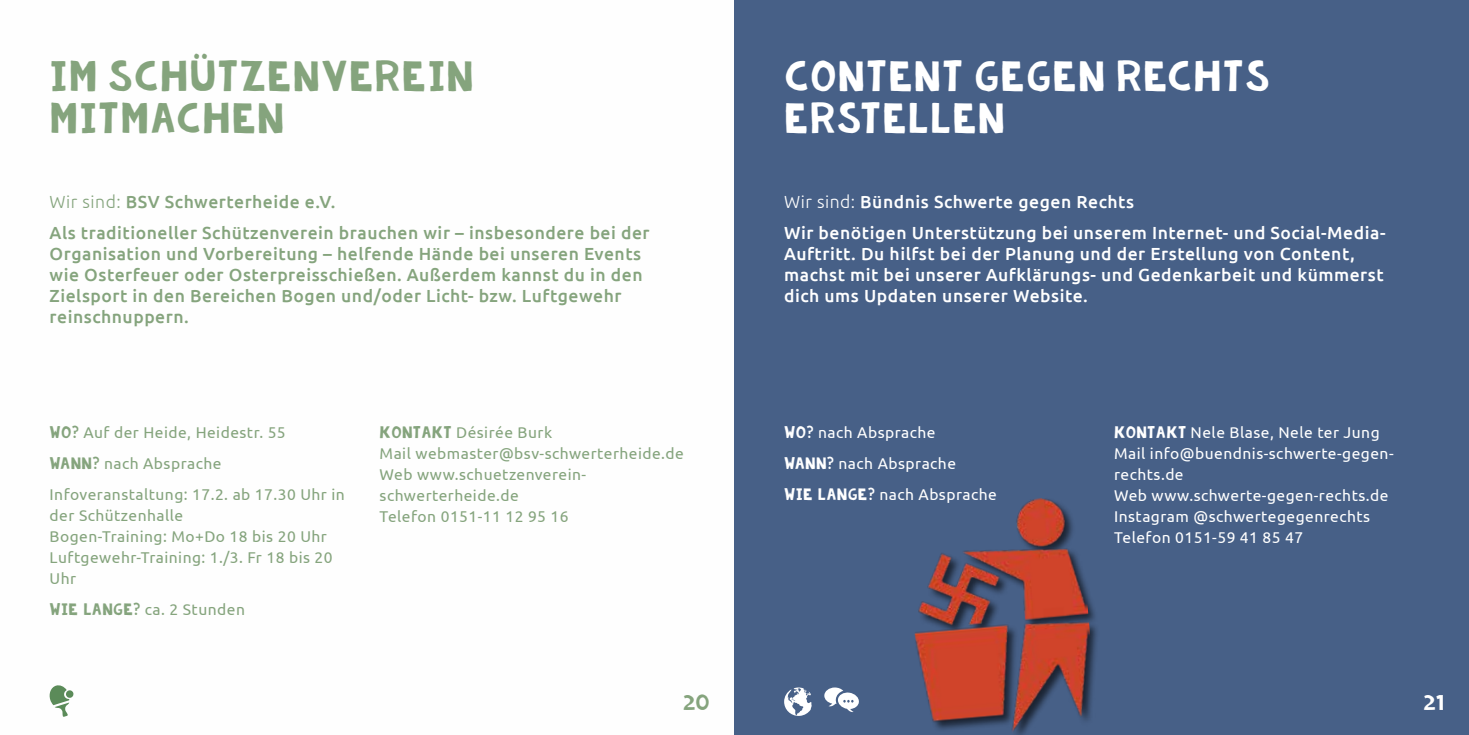
<style>
.page{position:relative;width:1469px;height:735px;background:#fff}
.page>*{position:absolute;margin:0;border:0;box-sizing:border-box;transform-origin:0 0}
.t1{font:31.5px/42px "KG Summer Storm Rough";letter-spacing:.04em;color:#fff}
.t2{font:31.5px/42px "KG Summer Storm Rough";letter-spacing:.04em;color:#85a47d}
.t3{font:500 17.5px/21px "Ubuntu";letter-spacing:.03em;color:#85a47d}
.t4{font:500 17.5px/21px "Ubuntu";letter-spacing:.03em;color:#fff}
.t5{font:15.75px "KG Summer Storm Rough";color:#85a47d}
.t6{font:15.75px "KG Summer Storm Rough";color:#fff}
.t7{font:15.58px/21px "Ubuntu";letter-spacing:.03em;color:#85a47d}
.t8{font:15.58px/21px "Ubuntu";letter-spacing:.03em;color:#fff}
.s1{font-weight:300}
.s2{font-family:"KG Summer Storm Rough";font-size:12.25px}
</style>
<div class="page">
<div style="left:734px;top:0;width:734px;height:734px;background:#476087"></div>
<img style="left:914px;top:498px;width:183px;height:236px">
<svg style="left:824px;top:687px;width:35px;height:25px"></svg>
<svg style="left:49px;top:685px;width:25px;height:31px"></svg>
<svg style="left:784px;top:687px;width:27px;height:28px"></svg>
<h1 class="t2" style="left:50px;top:59px;width:425px">IM SCHÜTZENVEREIN<br>MITMACHEN</h1>
<p class="t3" style="left:50px;top:185px;width:601px;line-height:31px"><span class="s1">Wir sind:</span> BSV Schwerterheide e.V.<br>Als traditioneller Schützenverein brauchen wir – insbesondere bei der</p>
<p class="t3" style="left:50px;top:242px;width:594px">Organisation und Vorbereitung – helfende Hände bei unseren Events wie Osterfeuer oder Osterpreisschießen. Außerdem kannst du in den Zielsport in den Bereichen Bogen und/oder Licht- bzw. Luftgewehr reinschnuppern.</p>
<p class="t7" style="left:50px;top:416px;width:297px;line-height:31px"><span class="s2">WO?</span> Auf der Heide, Heidestr. 55<br><span class="s2">WANN?</span> nach Absprache<br>Infoveranstaltung: 17.2. ab 17.30 Uhr in</p>
<p class="t7" style="left:50px;top:504px;width:284px">der Schützenhalle<br>Bogen-Training: Mo+Do 18 bis 20 Uhr<br>Luftgewehr-Training: 1./3. Fr 18 bis 20<br>Uhr</p>
<p class="t7" style="left:50px;top:598px;width:197px"><span class="s2">WIE LANGE?</span> ca. 2 Stunden</p>
<p class="t7" style="left:379px;top:421px;width:306px"><span class="s2">KONTAKT</span> Désirée Burk<br>Mail webmaster@bsv-schwerterheide.de<br>Web www.schuetzenverein&shy;schwerterheide.de<br>Telefon 0151-11 12 95 16</p>
<h1 class="t1" style="left:784px;top:59px;width:487px">CONTENT GEGEN RECHTS<br>ERSTELLEN</h1>
<p class="t4" style="left:784px;top:185px;width:603px;line-height:31px"><span class="s1">Wir sind:</span> Bündnis Schwerte gegen Rechts<br>Wir benötigen Unterstützung bei unserem Internet- und Social-Media-</p>
<p class="t4" style="left:784px;top:242px;width:601px">Auftritt. Du hilfst bei der Planung und der Erstellung von Content, machst mit bei unserer Aufklärungs- und Gedenkarbeit und kümmerst dich ums Updaten unserer Website.</p>
<p class="t8" style="left:784px;top:416px;width:214px;line-height:31px"><span class="s2">WO?</span> nach Absprache<br><span class="s2">WANN?</span> nach Absprache<br><span class="s2">WIE LANGE?</span> nach Absprache</p>
<p class="t8" style="left:1114px;top:421px;width:281px"><span class="s2">KONTAKT</span> Nele Blase, Nele ter Jung<br>Mail info@buendnis-schwerte-gegen&shy;rechts.de<br>Web www.schwerte-gegen-rechts.de<br>Instagram @schwertegegenrechts<br>Telefon 0151-59 41 85 47</p>
<p class="t5" style="left:683px;top:695px;width:28px">20</p>
<p class="t6" style="left:1423px;top:695px;width:22px">21</p>
</div>
